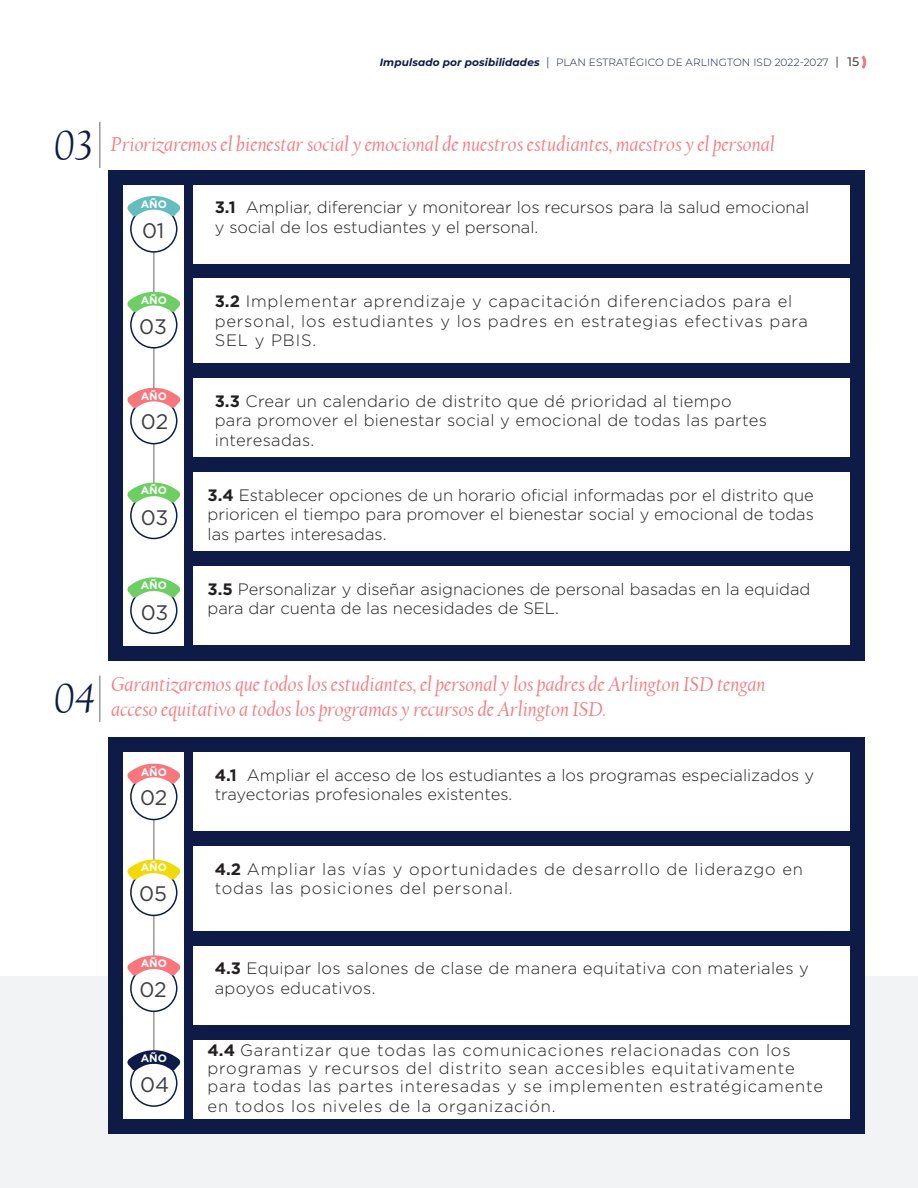
<style>
.page{position:relative;width:918px;height:1188px;background:#fff}
.page>*{position:absolute;margin:0;border:0;box-sizing:border-box;transform-origin:0 0}
.t1{font:italic 45px "Californian FB";color:#0d1b46}
.t2{font:italic 21px/25.2px "Californian FB";color:#f8777d}
.t3{font:21px "Gotham";letter-spacing:-.01em;color:#3e3e3f}
.Paragraph_Style_9pt{font:300 16.5px/19.5px "Gotham";letter-spacing:.05em;color:#231f20}
.Paragraph_Style_9pt-2{font:300 16.5px/19.5px "Gotham";letter-spacing:.02em;color:#231f20}
.Paragraph_Style_9pt-3{font:300 16.5px/19.5px "Gotham";color:#231f20}
.t4{font:500 12.45px "Montserrat";color:#4b4c4d}
.Paragraph_Style_9pt-4{font:700 10.8px "Gotham";color:#fff}
.t5{font:300 10.5px "Montserrat";letter-spacing:.01em;color:#0d1b46}
.s1{font-weight:700;font-style:italic}
.s2{font-size:12px}
.s3{font-weight:700}
</style>
<div class="page">
<div style="left:0;top:976px;width:918px;height:212px;background:#f2f3f4"></div>
<div style="left:108px;top:170px;width:756px;height:490px;background:#0d1b46"></div>
<div style="left:123px;top:185px;width:61px;height:460px;background:#fff"></div>
<hr style="left:153px;top:216px;width:2px;height:280px;background:#999">
<hr style="left:99px;top:676px;width:2px;height:46px;background:#999">
<div style="left:108px;top:737px;width:756px;height:397px;background:#0d1b46"></div>
<div style="left:123px;top:753px;width:61px;height:366px;background:#fff"></div>
<hr style="left:153px;top:783px;width:2px;height:281px;background:#999">
<div style="left:193px;top:946px;width:657px;height:79px;background:#fff"></div>
<div style="left:193px;top:846px;width:657px;height:85px;background:#fff"></div>
<div style="left:193px;top:753px;width:657px;height:78px;background:#fff"></div>
<div style="left:193px;top:1040px;width:657px;height:79px;background:#fff"></div>
<div style="left:131px;top:774px;width:46px;height:46px;background:#fff;border-radius:50%"></div>
<div style="left:130px;top:773px;width:47px;height:47px;border:2px solid #0d1b46;border-radius:50%"></div>
<svg style="left:127px;top:764px;width:54px;height:20px"></svg>
<div style="left:131px;top:870px;width:46px;height:45px;background:#fff;border-radius:50%"></div>
<div style="left:130px;top:869px;width:47px;height:47px;border:2px solid #0d1b46;border-radius:50%"></div>
<svg style="left:127px;top:860px;width:54px;height:20px"></svg>
<div style="left:131px;top:965px;width:46px;height:46px;background:#fff;border-radius:50%"></div>
<div style="left:130px;top:965px;width:47px;height:47px;border:2px solid #0d1b46;border-radius:50%"></div>
<svg style="left:127px;top:955px;width:54px;height:21px"></svg>
<div style="left:130px;top:1060px;width:47px;height:47px;border:2px solid #0d1b46;border-radius:50%"></div>
<svg style="left:127px;top:1050px;width:54px;height:21px"></svg>
<hr style="left:99px;top:122px;width:2px;height:46px;background:#999">
<div style="left:193px;top:378px;width:657px;height:79px;background:#fff"></div>
<div style="left:193px;top:279px;width:657px;height:84px;background:#fff"></div>
<div style="left:193px;top:185px;width:657px;height:79px;background:#fff"></div>
<div style="left:193px;top:472px;width:657px;height:79px;background:#fff"></div>
<div style="left:193px;top:566px;width:657px;height:79px;background:#fff"></div>
<div style="left:131px;top:206px;width:46px;height:46px;background:#fff;border-radius:50%"></div>
<div style="left:130px;top:205px;width:47px;height:48px;border:2px solid #0d1b46;border-radius:50%"></div>
<svg style="left:127px;top:196px;width:54px;height:21px"></svg>
<div style="left:131px;top:302px;width:46px;height:46px;background:#fff;border-radius:50%"></div>
<div style="left:130px;top:301px;width:47px;height:48px;border:2px solid #0d1b46;border-radius:50%"></div>
<svg style="left:127px;top:292px;width:54px;height:20px"></svg>
<div style="left:131px;top:398px;width:46px;height:46px;background:#fff;border-radius:50%"></div>
<div style="left:130px;top:397px;width:47px;height:47px;border:2px solid #0d1b46;border-radius:50%"></div>
<svg style="left:127px;top:388px;width:54px;height:20px"></svg>
<div style="left:130px;top:492px;width:47px;height:47px;border:2px solid #0d1b46;border-radius:50%"></div>
<svg style="left:127px;top:483px;width:54px;height:20px"></svg>
<div style="left:130px;top:587px;width:47px;height:47px;border:2px solid #0d1b46;border-radius:50%"></div>
<svg style="left:127px;top:577px;width:54px;height:21px"></svg>
<svg style="left:862px;top:56px;width:4px;height:13px"></svg>
<p class="t5" style="left:380px;top:55px;width:450px"><span class="s1">Impulsado por posibilidades</span> <span class="s2">|</span> PLAN ESTRATÉGICO DE ARLINGTON ISD 2022-2027</p>
<p class="t4" style="left:848px;top:53px;width:13px">15</p>
<p class="t1" style="left:54px;top:120px;width:40px">03</p>
<p class="t2" style="left:111px;top:132px;width:665px">Priorizaremos el bienestar social y emocional de nuestros estudiantes, maestros y el personal</p>
<p class="Paragraph_Style_9pt-4" style="left:141px;top:197px;width:28px">AÑO</p>
<p class="t3" style="left:142px;top:217px;width:24px">01</p>
<p class="Paragraph_Style_9pt-4" style="left:141px;top:293px;width:28px">AÑO</p>
<p class="t3" style="left:139px;top:313px;width:29px">03</p>
<p class="Paragraph_Style_9pt-4" style="left:141px;top:389px;width:28px">AÑO</p>
<p class="t3" style="left:141px;top:408px;width:29px">02</p>
<p class="Paragraph_Style_9pt-4" style="left:141px;top:484px;width:28px">AÑO</p>
<p class="t3" style="left:141px;top:504px;width:29px">03</p>
<p class="Paragraph_Style_9pt-4" style="left:141px;top:578px;width:28px">AÑO</p>
<p class="t3" style="left:141px;top:599px;width:29px">03</p>
<p class="Paragraph_Style_9pt-3" style="left:215px;top:197px;width:596px"><span class="s3">3.1</span> Ampliar, diferenciar y monitorear los recursos para la salud emocional y social de los estudiantes y el personal.</p>
<p class="Paragraph_Style_9pt" style="left:215px;top:291px;width:595px"><span class="s3">3.2</span> Implementar aprendizaje y capacitación diferenciados para el personal, los estudiantes y los padres en estrategias efectivas para<br>SEL y PBIS.</p>
<p class="Paragraph_Style_9pt-2" style="left:215px;top:391px;width:554px"><span class="s3">3.3</span> Crear un calendario de distrito que dé prioridad al tiempo para promover el bienestar social y emocional de todas las partes interesadas.</p>
<p class="Paragraph_Style_9pt-2" style="left:208px;top:485px;width:608px;text-align:justify"><span class="s3">3.4</span> Establecer opciones de un horario oficial informadas por el distrito que prioricen el tiempo para promover el bienestar social y emocional de todas las partes interesadas.</p>
<p class="Paragraph_Style_9pt-3" style="left:208px;top:579px;width:604px"><span class="s3">3.5</span> Personalizar y diseñar asignaciones de personal basadas en la equidad para dar cuenta de las necesidades de SEL.</p>
<p class="t1" style="left:54px;top:674px;width:42px">04</p>
<p class="t2" style="left:111px;top:672px;width:656px">Garantizaremos que todos los estudiantes, el personal y los padres de Arlington ISD tengan acceso equitativo a todos los programas y recursos de Arlington ISD.</p>
<p class="Paragraph_Style_9pt-4" style="left:141px;top:765px;width:28px">AÑO</p>
<p class="t3" style="left:140px;top:784px;width:29px">02</p>
<p class="Paragraph_Style_9pt-4" style="left:141px;top:860px;width:28px">AÑO</p>
<p class="t3" style="left:139px;top:881px;width:29px">05</p>
<p class="Paragraph_Style_9pt-4" style="left:141px;top:956px;width:28px">AÑO</p>
<p class="t3" style="left:139px;top:976px;width:29px">02</p>
<p class="Paragraph_Style_9pt-4" style="left:141px;top:1051px;width:28px">AÑO</p>
<p class="t3" style="left:140px;top:1071px;width:31px">04</p>
<p class="Paragraph_Style_9pt-3" style="left:215px;top:765px;width:601px"><span class="s3">4.1</span> Ampliar el acceso de los estudiantes a los programas especializados y trayectorias profesionales existentes.</p>
<p class="Paragraph_Style_9pt" style="left:215px;top:859px;width:590px"><span class="s3">4.2</span> Ampliar las vías y oportunidades de desarrollo de liderazgo en todas las posiciones del personal.</p>
<p class="Paragraph_Style_9pt-2" style="left:215px;top:958px;width:596px"><span class="s3">4.3</span> Equipar los salones de clase de manera equitativa con materiales y apoyos educativos.</p>
<p class="Paragraph_Style_9pt" style="left:208px;top:1041px;width:617px;line-height:18px"><span class="s3">4.4</span> Garantizar que todas las comunicaciones relacionadas con los programas y recursos del distrito sean accesibles equitativamente para todas las partes interesadas y se implementen estratégicamente</p>
<p class="Paragraph_Style_9pt" style="left:208px;top:1096px;width:350px">en todos los niveles de la organización.</p>
</div>
